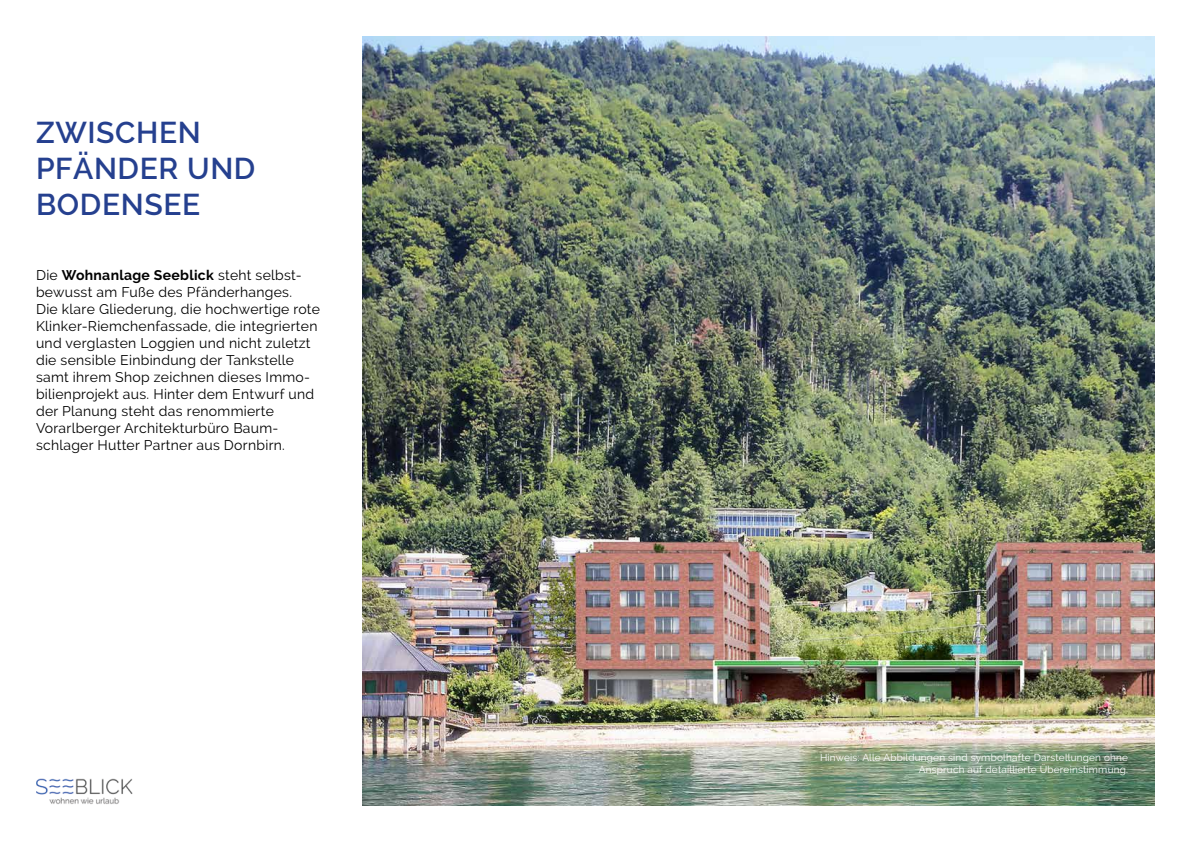
<style>
.page{position:relative;width:1191px;height:842px;background:#fff}
.page>*{position:absolute;margin:0;border:0;box-sizing:border-box;transform-origin:0 0}
.t1{font:600 30px/36px "Raleway";letter-spacing:.02em;color:#25408f}
.t2{font:14px/17px "Raleway";letter-spacing:.02em;color:#000}
.t3{font:10px/12px "Raleway";letter-spacing:.02em;color:#fff;text-align:right}
.s1{font-weight:700}
</style>
<div class="page">
<img style="left:36px;top:778px;width:96px;height:26px">
<img style="left:363px;top:36px;width:792px;height:770px">
<h1 class="t1" style="left:36px;top:114px;width:221px">ZWISCHEN<br>PFÄNDER UND<br>BODENSEE</h1>
<p class="t2" style="left:36px;top:266px;width:286px">Die <span class="s1">Wohnanlage Seeblick</span> steht selbst&shy;bewusst am Fuße des Pfänderhanges.<br>Die klare Gliederung, die hochwertige rote Klinker-Riemchenfassade, die integrierten und verglasten Loggien und nicht zuletzt die sensible Einbindung der Tankstelle samt ihrem Shop zeichnen dieses Immo&shy;bilienprojekt aus. Hinter dem Entwurf und der Planung steht das renommierte Vorarlberger Architekturbüro Baum&shy;schlager Hutter Partner aus Dornbirn.</p>
<p class="t3" style="left:820px;top:752px;width:309px">Hinweis: Alle Abbildungen sind symbolhafte Darstellungen ohne<br>Anspruch auf detaillierte Übereinstimmung.</p>
</div>
